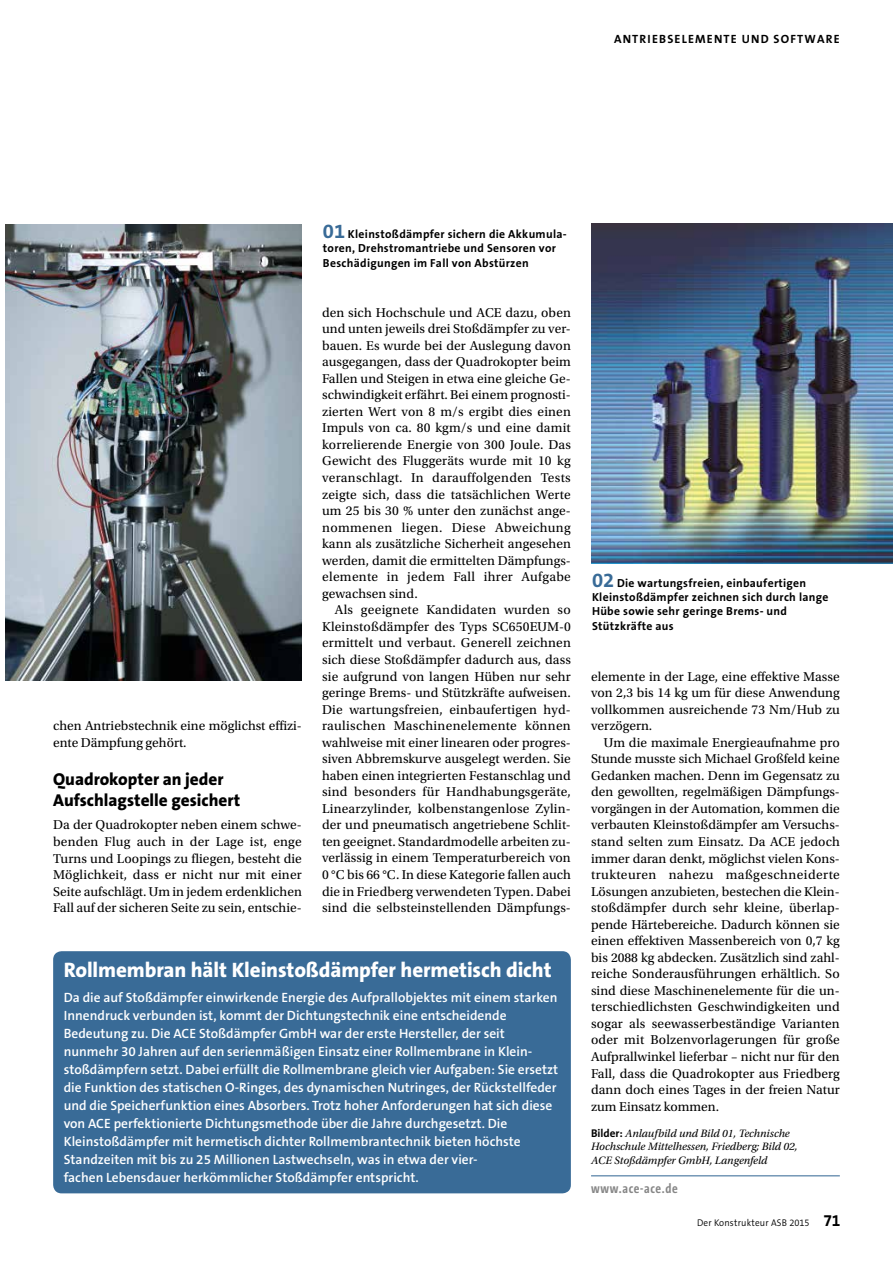
<style>
.page{position:relative;width:893px;height:1263px;background:#fff}
.page>*{position:absolute;margin:0;border:0;box-sizing:border-box;transform-origin:0 0}
.t1{font:800 21px "The Sans B8";letter-spacing:-.005em;color:#fff}
.t2{font:800 17.25px/21px "The Sans B8";color:#000}
.t3{font:13.5px/16.5px "Utopia Std";letter-spacing:.005em;color:#000;text-align:justify}
.t4{font:600 13.5px/18px "The Sans B6";color:#fff}
.t5{font:700 13.5px "The Sans Cd LF7";letter-spacing:.05em;color:#878787}
.t6{font:700 12px "The Sans B7";letter-spacing:.1em;color:#000}
.t7{font:700 11.7px/14.2px "The Sans B7";letter-spacing:.025em;color:#000}
.t8{font:italic 11.25px/13.5px "Utopia Std";color:#000}
.t9{font:300 9.75px "The Sans B4";letter-spacing:.02em;color:#000;scale:.95 1}
.s1{font-size:20.25px;color:#396b97}
.s2{font-family:"The Sans B7";font-weight:700;font-style:normal}
.s3{font-family:"The Sans B7";font-weight:700;font-size:16.5px}
</style>
<div class="page">
<img style="left:5px;top:225px;width:297px;height:455px">
<img style="left:591px;top:223px;width:302px;height:340px">
<div style="left:53px;top:951px;width:518px;height:242px;background:#396b97;border-radius:9px"></div>
<hr style="left:591px;top:1175px;width:249px;height:1px;background:#396b97">
<p class="t6" style="left:614px;top:32px;width:227px">ANTRIEBSELEMENTE UND SOFTWARE</p>
<p class="t3" style="left:53px;top:718px;width:250px">chen Antriebstechnik eine möglichst effizi&shy;ente Dämpfung gehört.</p>
<p class="t2" style="left:53px;top:769px;width:189px">Quadrokopter an jeder<br>Aufschlagstelle gesichert</p>
<p class="t3" style="left:53px;top:817px;width:250px">Da der Quadrokopter neben einem schwe&shy;benden Flug auch in der Lage ist, enge Turns und Loopings zu fliegen, besteht die Möglichkeit, dass er nicht nur mit einer Seite aufschlägt. Um in jedem erdenklichen Fall auf der sicheren Seite zu sein, entschie-</p>
<p class="t7" style="left:323px;top:227px;width:245px"><span class="s1">01</span> Kleinstoßdämpfer sichern die Akkumula&shy;toren, Drehstromantriebe und Sensoren vor<br>Beschädigungen im Fall von Abstürzen</p>
<p class="t3" style="left:322px;top:304px;width:250px">den sich Hochschule und ACE dazu, oben und unten jeweils drei Stoßdämpfer zu ver&shy;bauen. Es wurde bei der Auslegung davon ausgegangen, dass der Quadrokopter beim Fallen und Steigen in etwa eine gleiche Ge&shy;schwindigkeit erfährt. Bei einem prognosti&shy;zierten Wert von 8 m/s ergibt dies einen Impuls von ca. 80 kgm/s und eine damit korrelierende Energie von 300 Joule. Das Gewicht des Fluggeräts wurde mit 10 kg veranschlagt. In darauffolgenden Tests zeigte sich, dass die tatsächlichen Werte um 25 bis 30 % unter den zunächst ange&shy;nommenen liegen. Diese Abweichung kann als zusätzliche Sicherheit angesehen werden, damit die ermittelten Dämpfungs&shy;elemente in jedem Fall ihrer Aufgabe gewachsen sind.</p>
<p class="t3" style="left:322px;top:602px;width:250px;text-indent:13px">Als geeignete Kandidaten wurden so Kleinstoßdämpfer des Typs SC650EUM-0 ermittelt und verbaut. Generell zeichnen sich diese Stoßdämpfer dadurch aus, dass sie aufgrund von langen Hüben nur sehr geringe Brems- und Stützkräfte aufweisen.<br>Die wartungsfreien, einbaufertigen hyd&shy;raulischen Maschinenelemente können wahlweise mit einer linearen oder progres&shy;siven Abbremskurve ausgelegt werden. Sie haben einen integrierten Festanschlag und sind besonders für Handhabungsgeräte, Linearzylinder, kolbenstangenlose Zylin&shy;der und pneumatisch angetriebene Schlit&shy;ten geeignet. Standardmodelle arbeiten zu&shy;verlässig in einem Temperaturbereich von 0 °C bis 66 °C. In diese Kategorie fallen auch die in Friedberg verwendeten Typen. Dabei sind die selbsteinstellenden Dämpfungs-</p>
<h1 class="t1" style="left:64px;top:959px;width:489px">Rollmembran hält Kleinstoßdämpfer hermetisch dicht</h1>
<p class="t4" style="left:64px;top:988px;width:496px">Da die auf Stoßdämpfer einwirkende Energie des Aufprallobjektes mit einem starken Innendruck verbunden ist, kommt der Dichtungstechnik eine entscheidende Bedeutung zu. Die ACE Stoßdämpfer GmbH war der erste Hersteller, der seit nunmehr 30 Jahren auf den serienmäßigen Einsatz einer Rollmembrane in Klein&shy;stoßdämpfern setzt. Dabei erfüllt die Rollmembrane gleich vier Aufgaben: Sie ersetzt die Funktion des statischen O-Ringes, des dynamischen Nutringes, der Rückstellfeder und die Speicherfunktion eines Absorbers. Trotz hoher Anforderungen hat sich diese von ACE perfektionierte Dichtungsmethode über die Jahre durchgesetzt. Die Kleinstoßdämpfer mit hermetisch dichter Rollmembrantechnik bieten höchste Standzeiten mit bis zu 25 Millionen Lastwechseln, was in etwa der vier-<br>fachen Lebensdauer herkömmlicher Stoßdämpfer entspricht.</p>
<p class="t7" style="left:592px;top:576px;width:238px"><span class="s1">02</span> Die wartungsfreien, einbaufertigen Kleinstoßdämpfer zeichnen sich durch lange Hübe sowie sehr geringe Brems- und Stützkräfte aus</p>
<p class="t3" style="left:591px;top:668px;width:250px">elemente in der Lage, eine effektive Masse von 2,3 bis 14 kg um für diese Anwendung vollkommen ausreichende 73 Nm/Hub zu verzögern.</p>
<p class="t3" style="left:591px;top:734px;width:250px;text-indent:13px">Um die maximale Energieaufnahme pro Stunde musste sich Michael Großfeld keine Gedanken machen. Denn im Gegensatz zu den gewollten, regelmäßigen Dämpfungs&shy;vorgängen in der Automation, kommen die verbauten Kleinstoßdämpfer am Versuchs&shy;stand selten zum Einsatz. Da ACE jedoch immer daran denkt, möglichst vielen Kons&shy;trukteuren nahezu maßgeschneiderte Lösungen anzubieten, bestechen die Klein&shy;stoßdämpfer durch sehr kleine, überlap&shy;pende Härtebereiche. Dadurch können sie einen effektiven Massenbereich von 0,7 kg bis 2088 kg abdecken. Zusätzlich sind zahl&shy;reiche Sonderausführungen erhältlich. So sind diese Maschinenelemente für die un&shy;terschiedlichsten Geschwindigkeiten und sogar als seewasserbeständige Varianten oder mit Bolzenvorlagerungen für große Aufprallwinkel lieferbar – nicht nur für den Fall, dass die Quadrokopter aus Friedberg dann doch eines Tages in der freien Natur zum Einsatz kommen.</p>
<p class="t8" style="left:591px;top:1127px;width:208px"><span class="s2">Bilder:</span> Anlaufbild und Bild 01, Technische<br>Hochschule Mittelhessen, Friedberg; Bild 02,<br>ACE Stoßdämpfer GmbH, Langenfeld</p>
<p class="t5" style="left:591px;top:1182px;width:88px">www.ace-ace.de</p>
<p class="t9" style="left:697px;top:1218px;width:152px">Der Konstrukteur ASB 2015 <span class="s3">71</span></p>
</div>
